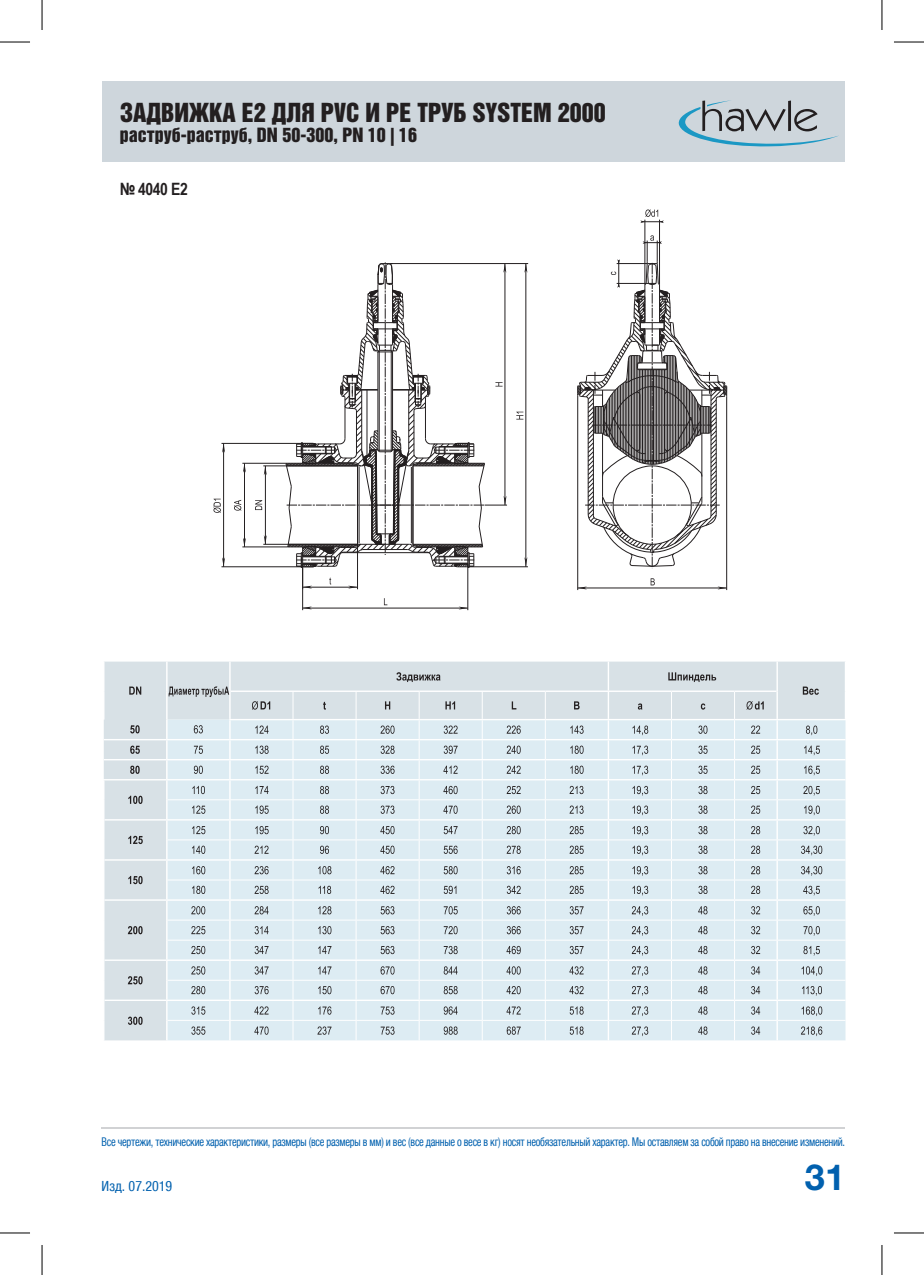
<style>
.page{position:relative;width:924px;height:1275px;background:#fff}
.page>*{position:absolute;margin:0;border:0;box-sizing:border-box;transform-origin:0 0}
.t1{font:700 36px "Helvetica Neue";color:#0160ae}
.Заголовок{font:24px "Helvetica Inserat Cyr Upright";color:#231f20}
.Маленький_заголвок{font:18px "Helvetica Inserat Cyr Upright";color:#231f20}
.артикул{font:700 17px "Arial Narrow";letter-spacing:-.025em;color:#231f20}
.t2{font:condensed 14px "Helvetica Neue LTCYR";color:#0160ae}
.t3{font:condensed 12px "Helvetica Neue LTCYR";letter-spacing:-.025em;color:#0160ae;scale:.88 1}
</style>
<div class="page">
<div style="left:104px;top:661px;width:740px;height:379px;background:#d8e1e6"></div>
<div style="left:821px;top:720px;width:24px;height:320px;background:#ddecf3"></div>
<svg style="left:844px;top:691px;width:1px;height:28px"></svg>
<hr style="left:734px;top:719px;width:111px;height:1px;background:#fff">
<hr style="left:104px;top:739px;width:63px;height:1px;background:#fff">
<hr style="left:734px;top:739px;width:111px;height:1px;background:#fff">
<hr style="left:104px;top:759px;width:63px;height:1px;background:#fff">
<hr style="left:734px;top:759px;width:111px;height:1px;background:#fff">
<hr style="left:103px;top:779px;width:64px;height:1px;background:#fff">
<hr style="left:734px;top:779px;width:111px;height:1px;background:#fff">
<hr style="left:776px;top:799px;width:69px;height:1px;background:#fff">
<hr style="left:104px;top:819px;width:63px;height:1px;background:#fff">
<hr style="left:734px;top:819px;width:111px;height:1px;background:#fff">
<hr style="left:776px;top:839px;width:69px;height:1px;background:#fff">
<hr style="left:104px;top:859px;width:63px;height:1px;background:#fff">
<hr style="left:734px;top:859px;width:111px;height:1px;background:#fff">
<hr style="left:776px;top:879px;width:69px;height:1px;background:#fff">
<hr style="left:104px;top:899px;width:63px;height:1px;background:#fff">
<hr style="left:776px;top:899px;width:69px;height:1px;background:#fff">
<hr style="left:776px;top:919px;width:69px;height:1px;background:#fff">
<hr style="left:776px;top:939px;width:69px;height:1px;background:#fff">
<hr style="left:104px;top:959px;width:63px;height:2px;background:#fff">
<hr style="left:776px;top:959px;width:69px;height:2px;background:#fff">
<hr style="left:776px;top:980px;width:69px;height:1px;background:#fff">
<hr style="left:104px;top:999px;width:63px;height:2px;background:#fff">
<hr style="left:776px;top:999px;width:69px;height:2px;background:#fff">
<hr style="left:776px;top:1020px;width:69px;height:1px;background:#fff">
<svg style="left:129px;top:686px;width:12px;height:8px"></svg>
<svg style="left:130px;top:725px;width:10px;height:8px"></svg>
<svg style="left:130px;top:745px;width:10px;height:9px"></svg>
<svg style="left:130px;top:765px;width:10px;height:9px"></svg>
<svg style="left:128px;top:795px;width:14px;height:9px"></svg>
<svg style="left:128px;top:836px;width:15px;height:8px"></svg>
<svg style="left:128px;top:876px;width:14px;height:8px"></svg>
<svg style="left:128px;top:926px;width:14px;height:8px"></svg>
<svg style="left:128px;top:976px;width:14px;height:8px"></svg>
<svg style="left:128px;top:1016px;width:14px;height:9px"></svg>
<hr style="left:577px;top:396px;width:1px;height:194px;background:#231f20">
<hr style="left:726px;top:396px;width:1px;height:194px;background:#231f20">
<hr style="left:644px;top:220px;width:1px;height:65px;background:#231f20">
<hr style="left:659px;top:220px;width:1px;height:65px;background:#231f20">
<hr style="left:390px;top:263px;width:138px;height:1px;background:#231f20">
<hr style="left:467px;top:566px;width:60px;height:1px;background:#231f20">
<hr style="left:263px;top:465px;width:98px;height:1px;background:#231f20">
<hr style="left:263px;top:544px;width:98px;height:1px;background:#231f20">
<hr style="left:221px;top:443px;width:82px;height:1px;background:#231f20">
<hr style="left:221px;top:566px;width:82px;height:1px;background:#231f20">
<hr style="left:302px;top:567px;width:1px;height:43px;background:#231f20">
<hr style="left:467px;top:567px;width:1px;height:43px;background:#231f20">
<hr style="left:242px;top:463px;width:44px;height:1px;background:#231f20">
<hr style="left:242px;top:546px;width:46px;height:1px;background:#231f20">
<hr style="left:223px;top:443px;width:1px;height:124px;background:#231f20">
<hr style="left:244px;top:463px;width:1px;height:84px;background:#231f20">
<hr style="left:265px;top:466px;width:1px;height:78px;background:#231f20">
<hr style="left:302px;top:608px;width:165px;height:1px;background:#231f20">
<hr style="left:525px;top:263px;width:1px;height:304px;background:#231f20">
<hr style="left:577px;top:587px;width:149px;height:1px;background:#231f20">
<svg style="left:213px;top:499px;width:8px;height:14px"></svg>
<svg style="left:234px;top:500px;width:7px;height:10px"></svg>
<svg style="left:255px;top:500px;width:7px;height:10px"></svg>
<svg style="left:516px;top:412px;width:7px;height:7px"></svg>
<svg style="left:650px;top:578px;width:4px;height:7px"></svg>
<svg style="left:524px;top:557px;width:3px;height:9px"></svg>
<svg style="left:524px;top:263px;width:3px;height:10px"></svg>
<svg style="left:243px;top:538px;width:3px;height:9px"></svg>
<svg style="left:222px;top:557px;width:3px;height:10px"></svg>
<svg style="left:222px;top:443px;width:3px;height:10px"></svg>
<svg style="left:264px;top:535px;width:3px;height:9px"></svg>
<svg style="left:243px;top:463px;width:3px;height:9px"></svg>
<svg style="left:264px;top:466px;width:3px;height:9px"></svg>
<svg style="left:285px;top:262px;width:222px;height:327px"></svg>
<svg style="left:302px;top:606px;width:10px;height:3px"></svg>
<svg style="left:458px;top:606px;width:10px;height:3px"></svg>
<svg style="left:640px;top:209px;width:23px;height:14px"></svg>
<svg style="left:577px;top:235px;width:150px;height:334px"></svg>
<svg style="left:577px;top:586px;width:9px;height:3px"></svg>
<svg style="left:717px;top:586px;width:9px;height:3px"></svg>
<svg style="left:166px;top:661px;width:655px;height:379px;background:#d9e5eb"></svg>
<hr style="left:102px;top:1126px;width:742px;height:2px;background:#d1d2d4">
<div style="left:103px;top:82px;width:741px;height:80px;background:#ced6dc"></div>
<svg style="left:678px;top:100px;width:160px;height:47px"></svg>
<hr style="left:0;top:42px;width:30px;height:1px;background:#000">
<hr style="left:893px;top:42px;width:30px;height:1px;background:#000">
<hr style="left:0;top:1232px;width:30px;height:1px;background:#000">
<hr style="left:893px;top:1232px;width:30px;height:1px;background:#000">
<hr style="left:42px;top:0;width:1px;height:30px;background:#000">
<hr style="left:42px;top:1245px;width:1px;height:30px;background:#000">
<hr style="left:881px;top:0;width:1px;height:30px;background:#000">
<hr style="left:881px;top:1245px;width:1px;height:30px;background:#000">
<p class="Заголовок" style="left:120px;top:98px;width:487px">ЗАДВИЖКА Е2 ДЛЯ PVC И РЕ ТРУБ SYSTEM 2000</p>
<p class="Маленький_заголвок" style="left:120px;top:124px;width:298px">раструб-раструб, DN 50-300, PN 10 | 16</p>
<p class="артикул" style="left:120px;top:176px;width:69px">№ 4040 E2</p>
<p class="t3" style="left:102px;top:1135px;width:846px">Все чертежи, технические характеристики, размеры (все размеры в мм) и вес (все данные о весе в кг) носят необязательный характер. Мы оставляем за собой право на внесение изменений.</p>
<p class="t2" style="left:102px;top:1178px;width:72px">Изд. 07.2019</p>
<h1 class="t1" style="left:804px;top:1155px;width:42px">31</h1>
</div>
